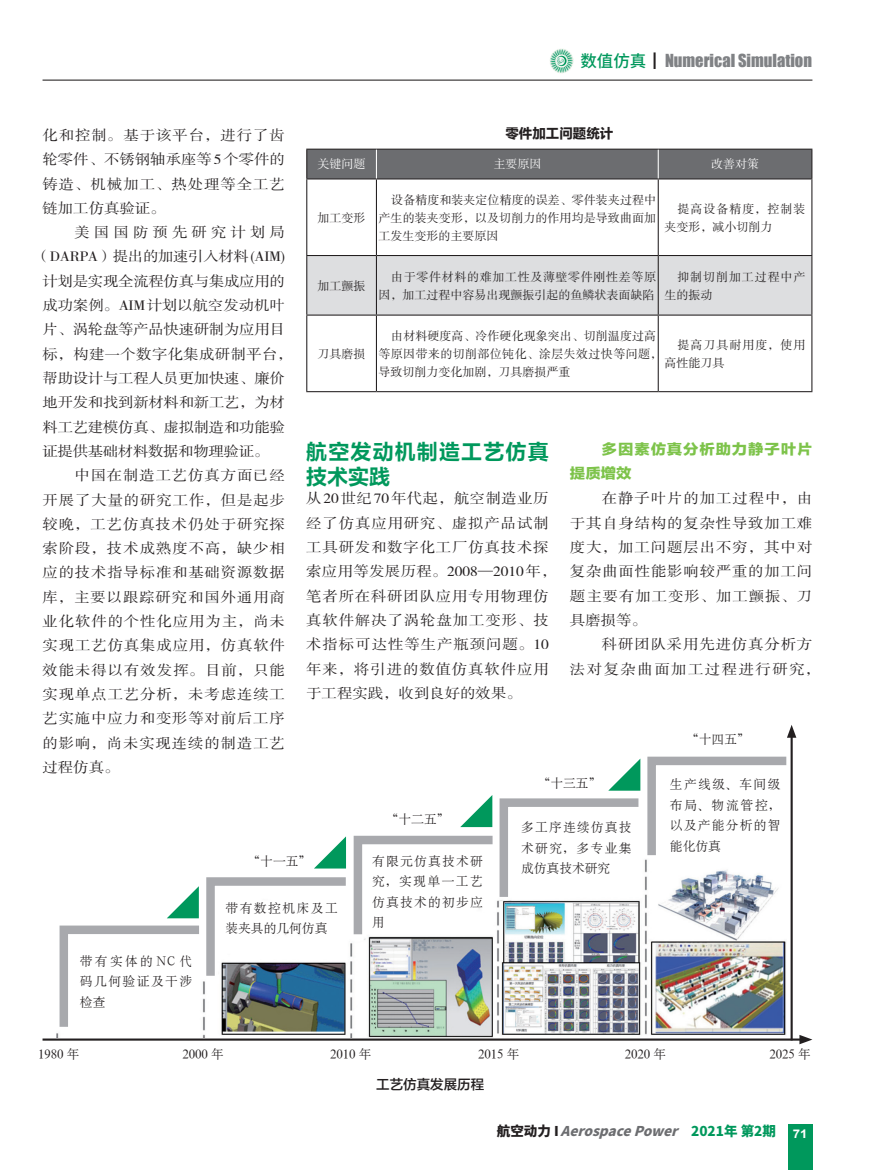
<style>
.page{position:relative;width:872px;height:1170px;background:#fff}
.page>*{position:absolute;margin:0;border:0;box-sizing:border-box;transform-origin:0 0}
.t1{font:21px/24.3px "FZLTCHJW GB1 0";letter-spacing:.055em;color:#00985c}
.t2{font:16.5px "Impact";color:#808285}
.t3{font:14.25px/24.3px "FZSSJW GB1 0";letter-spacing:.055em;color:#231f20;text-align:justify;scale:1.08 1}
.t4{font:14.25px "FZSSJW GB1 0";letter-spacing:-.015em;color:#231f20;scale:1.08 1}
.t5{font:14.25px "FZSSJW GB1 0";letter-spacing:-.02em;color:#231f20;scale:1.08 1}
.t6{font:14.25px/24.3px "FZSSJW GB1 0";letter-spacing:.095em;color:#231f20;scale:1.08 1}
.t7{font:14.25px "FZSSJW GB1 0";letter-spacing:-.005em;color:#231f20;scale:1.08 1}
.t8{font:14.25px/24.3px "FZLTTHJW GB1 0";letter-spacing:.055em;color:#7dc34a;scale:1.08 1}
.t9{font:14.25px "FZSSJW GB1 0";letter-spacing:.02em;color:#231f20;scale:1.08 1}
.t10{font:14.25px "FZSSJW GB1 0";letter-spacing:.27em;color:#231f20;scale:1.08 1}
.t11{font:italic 800 13.5px "Source Han Sans CN";color:#6c6d70}
.t12{font:13.5px "FZLTZHJW GB1 0";color:#231f20}
.t13{font:13.5px "FZLTDHJW GB1 0";color:#231f20}
.t14{font:12.75px/20.5px "H Ya 6 gj";letter-spacing:.095em;color:#231f20;text-align:justify}
.t15{font:12.75px/20.5px "H Ya 6 gj";letter-spacing:.055em;color:#231f20}
.t16{font:12px/18px "FZSSJW GB1 0";letter-spacing:.005em;color:#231f20;text-align:justify}
.t17{font:12px/18px "FZSSJW GB1 0";letter-spacing:.025em;color:#231f20;text-align:right}
.t18{font:12px/18px "FZSSJW GB1 0";letter-spacing:.085em;color:#231f20}
.t19{font:12px/18px "FZSSJW GB1 0";letter-spacing:.075em;color:#231f20}
.t20{font:12px "FZSSJW GB1 0";color:#fff}
.s1{font-family:"Source Han Sans CN";font-weight:500;color:#00985c}
.s2{font-family:"Source Han Sans CN";font-weight:500;color:#231f20}
.s3{font-style:normal;color:#231f20}
.s4{font-style:normal;color:#00985c}
</style>
<div class="page">
<div style="left:787px;top:1124px;width:25px;height:45px;background:#00985c"></div>
<img style="left:550px;top:49px;width:23px;height:24px">
<hr style="left:43px;top:80px;width:769px;height:1px;background:#231f20">
<img style="left:56px;top:859px;width:730px;height:178px">
<hr style="left:43px;top:1038px;width:760px;height:2px;background:#231f20">
<svg style="left:799px;top:1035px;width:13px;height:9px"></svg>
<hr style="left:790px;top:733px;width:2px;height:307px;background:#231f20">
<svg style="left:787px;top:725px;width:9px;height:12px"></svg>
<svg style="left:647px;top:756px;width:140px;height:100px"></svg>
<svg style="left:58px;top:759px;width:582px;height:269px"></svg>
<svg style="left:307px;top:179px;width:504px;height:212px"></svg>
<div style="left:307px;top:256px;width:504px;height:58px;background:#dddee0"></div>
<hr style="left:306px;top:179px;width:1px;height:76px;background:#231f20">
<hr style="left:376px;top:179px;width:1px;height:76px;background:#231f20">
<hr style="left:657px;top:179px;width:2px;height:76px;background:#231f20">
<hr style="left:811px;top:179px;width:1px;height:76px;background:#231f20">
<hr style="left:306px;top:255px;width:70px;height:1px;background:#231f20">
<hr style="left:306px;top:256px;width:1px;height:58px;background:#231f20">
<hr style="left:376px;top:255px;width:282px;height:1px;background:#231f20">
<hr style="left:376px;top:256px;width:1px;height:58px;background:#231f20">
<hr style="left:658px;top:255px;width:154px;height:1px;background:#231f20">
<hr style="left:657px;top:256px;width:2px;height:58px;background:#231f20">
<hr style="left:811px;top:256px;width:1px;height:58px;background:#231f20">
<hr style="left:306px;top:314px;width:70px;height:1px;background:#231f20">
<hr style="left:306px;top:315px;width:1px;height:76px;background:#231f20">
<hr style="left:376px;top:314px;width:282px;height:1px;background:#231f20">
<hr style="left:376px;top:315px;width:1px;height:76px;background:#231f20">
<hr style="left:658px;top:314px;width:154px;height:1px;background:#231f20">
<hr style="left:657px;top:315px;width:2px;height:76px;background:#231f20">
<hr style="left:811px;top:315px;width:1px;height:76px;background:#231f20">
<hr style="left:306px;top:391px;width:70px;height:1px;background:#231f20">
<hr style="left:376px;top:391px;width:282px;height:1px;background:#231f20">
<hr style="left:658px;top:391px;width:154px;height:1px;background:#231f20">
<svg style="left:306px;top:149px;width:506px;height:30px;background:#696a6d"></svg>
<hr style="left:657px;top:150px;width:2px;height:28px;background:#fff">
<p class="t2" style="left:580px;top:48px;width:233px"><span class="s1">数值仿真</span><span class="s2">┃</span>Numerical Simulation</p>
<p class="t3" style="left:43px;top:124px;width:226px">化和控制。基于该平台，进行了齿轮零件、不锈钢轴承座等 5 个零件的铸造、机械加工、热处理等全工艺链加工仿真验证。</p>
<p class="t10" style="left:74px;top:225px;width:196px">美国国防预先研究计划局</p>
<p class="t5" style="left:35px;top:249px;width:233px">（DARPA）提出的加速引入材料(AIM)</p>
<p class="t4" style="left:43px;top:273px;width:226px">计划是实现全流程仿真与集成应用的</p>
<p class="t7" style="left:43px;top:298px;width:226px">成功案例。AIM计划以航空发动机叶</p>
<p class="t4" style="left:43px;top:322px;width:226px">片、涡轮盘等产品快速研制为应用目</p>
<p class="t9" style="left:43px;top:346px;width:233px">标，构建一个数字化集成研制平台，</p>
<p class="t4" style="left:43px;top:370px;width:226px">帮助设计与工程人员更加快速、廉价</p>
<p class="t4" style="left:43px;top:395px;width:226px">地开发和找到新材料和新工艺，为材</p>
<p class="t4" style="left:43px;top:419px;width:226px">料工艺建模仿真、虚拟制造和功能验</p>
<p class="t5" style="left:43px;top:443px;width:211px">证提供基础材料数据和物理验证。</p>
<p class="t3" style="left:74px;top:464px;width:196px">中国在制造工艺仿真方面已经</p>
<p class="t3" style="left:43px;top:488px;width:226px">开展了大量的研究工作，但是起步</p>
<p class="t3" style="left:43px;top:512px;width:226px">较晚，工艺仿真技术仍处于研究探</p>
<p class="t3" style="left:43px;top:537px;width:226px">索阶段，技术成熟度不高，缺少相</p>
<p class="t3" style="left:43px;top:561px;width:226px">应的技术指导标准和基础资源数据</p>
<p class="t3" style="left:43px;top:585px;width:226px">库，主要以跟踪研究和国外通用商</p>
<p class="t3" style="left:43px;top:609px;width:226px">业化软件的个性化应用为主，尚未</p>
<p class="t3" style="left:43px;top:634px;width:226px">实现工艺仿真集成应用，仿真软件</p>
<p class="t3" style="left:43px;top:658px;width:226px">效能未得以有效发挥。目前，只能</p>
<p class="t3" style="left:43px;top:682px;width:226px">实现单点工艺分析，未考虑连续工</p>
<p class="t3" style="left:43px;top:707px;width:226px">艺实施中应力和变形等对前后工序</p>
<p class="t3" style="left:43px;top:731px;width:226px">的影响，尚未实现连续的制造工艺</p>
<p class="t3" style="left:43px;top:755px;width:73px">过程仿真。</p>
<p class="t13" style="left:505px;top:127px;width:109px">零件加工问题统计</p>
<p class="t20" style="left:317px;top:158px;width:49px">关键问题</p>
<p class="t20" style="left:493px;top:158px;width:49px">主要原因</p>
<p class="t20" style="left:711px;top:158px;width:49px">改善对策</p>
<p class="t16" style="left:317px;top:209px;width:49px">加工变形</p>
<p class="t16" style="left:378px;top:191px;width:279px;text-indent:13px">设备精度和装夹定位精度的误差、零件装夹过程中产生的装夹变形，以及切削力的作用均是导致曲面加工发生变形的主要原因</p>
<p class="t18" style="left:664px;top:200px;width:142px;text-indent:13px">提高设备精度，控制装夹变形，减小切削力</p>
<p class="t16" style="left:317px;top:277px;width:49px">加工颤振</p>
<p class="t17" style="left:378px;top:268px;width:279px">由于零件材料的难加工性及薄壁零件刚性差等原因，加工过程中容易出现颤振引起的鱼鳞状表面缺陷</p>
<p class="t19" style="left:664px;top:268px;width:142px;text-indent:13px">抑制切削加工过程中产生的振动</p>
<p class="t16" style="left:317px;top:345px;width:49px">刀具磨损</p>
<p class="t16" style="left:378px;top:327px;width:285px;text-align:left;text-indent:13px">由材料硬度高、冷作硬化现象突出、切削温度过高等原因带来的切削部位钝化、涂层失效过快等问题，导致切削力变化加剧，刀具磨损严重</p>
<p class="t18" style="left:664px;top:336px;width:142px;text-indent:13px">提高刀具耐用度，使用高性能刀具</p>
<h1 class="t1" style="left:306px;top:440px;width:244px">航空发动机制造工艺仿真技术实践</h1>
<p class="t3" style="left:306px;top:487px;width:233px;text-align:left">从20世纪70年代起，航空制造业历经了仿真应用研究、虚拟产品试制工具研发和数字化工厂仿真技术探索应用等发展历程。2008—2010 年，笔者所在科研团队应用专用物理仿真软件解决了涡轮盘加工变形、技术指标可达性等生产瓶颈问题。10年来，将引进的数值仿真软件应用于工程实践，收到良好的效果。</p>
<p class="t8" style="left:570px;top:437px;width:226px;text-indent:32px">多因素仿真分析助力静子叶片提质增效</p>
<p class="t3" style="left:570px;top:487px;width:226px;text-indent:32px">在静子叶片的加工过程中，由于其自身结构的复杂性导致加工难度大，加工问题层出不穷，其中对复杂曲面性能影响较严重的加工问题主要有加工变形、加工颤振、刀具磨损等。</p>
<p class="t6" style="left:570px;top:633px;width:233px;text-indent:32px">科研团队采用先进仿真分析方法对复杂曲面加工过程进行研究，</p>
<p class="t14" style="left:686px;top:729px;width:65px">“十四五”</p>
<p class="t14" style="left:80px;top:950px;width:114px">带有实体的 NC 代码几何验证及干涉检查</p>
<p class="t14" style="left:247px;top:850px;width:65px">“十一五”</p>
<p class="t15" style="left:225px;top:897px;width:114px">带有数控机床及工装夹具的几何仿真</p>
<p class="t14" style="left:386px;top:808px;width:65px">“十二五”</p>
<p class="t14" style="left:372px;top:850px;width:112px">有限元仿真技术研究，实现单一工艺仿真技术的初步应用</p>
<p class="t14" style="left:537px;top:773px;width:65px">“十三五”</p>
<p class="t14" style="left:521px;top:817px;width:112px">多工序连续仿真技术研究，多专业集成仿真技术研究</p>
<p class="t14" style="left:670px;top:774px;width:112px">生产线级、车间级布局、物流管控，以及产能分析的智能化仿真</p>
<p class="t14" style="left:38px;top:1043px;width:43px">1980 年</p>
<p class="t14" style="left:182px;top:1043px;width:43px">2000 年</p>
<p class="t14" style="left:330px;top:1043px;width:43px">2010 年</p>
<p class="t14" style="left:478px;top:1043px;width:43px">2015 年</p>
<p class="t14" style="left:625px;top:1043px;width:43px">2020 年</p>
<p class="t14" style="left:769px;top:1043px;width:43px">2025 年</p>
<p class="t12" style="left:376px;top:1077px;width:110px">工艺仿真发展历程</p>
<p class="t11" style="left:497px;top:1123px;width:312px"><span class="s3">航空动力 I</span> AerospacePower <span class="s4">2 0 2 1 年 第 2 期</span> <sub>7</sub> <sub>1</sub></p>
</div>
